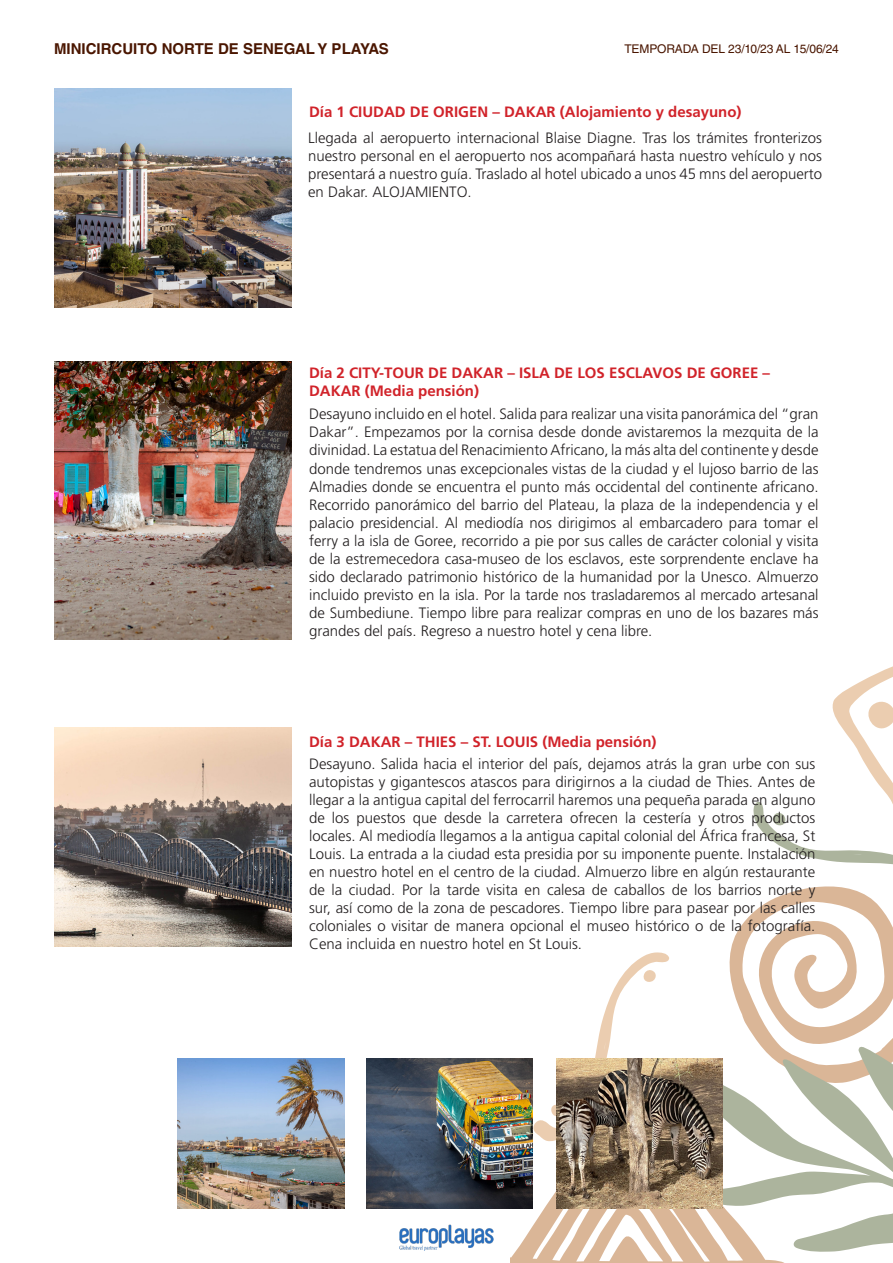
<style>
.page{position:relative;width:893px;height:1263px;background:#fff}
.page>*{position:absolute;margin:0;border:0;box-sizing:border-box;transform-origin:0 0}
.t1{font:300 15px/18px "Frutiger LT Std";color:#231f20;text-align:justify}
.t2{font:700 15px/18px "Frutiger LT Std";color:#d1232a}
.t3{font:700 15px "Helvetica LT Std";color:#4a1600}
.t4{font:12px "Helvetica LT Std";letter-spacing:-.01em;color:#4a1600}
</style>
<div class="page">
<svg style="left:510px;top:666px;width:383px;height:597px"></svg>
<img style="left:54px;top:89px;width:238px;height:219px">
<img style="left:177px;top:1059px;width:167px;height:150px">
<img style="left:366px;top:1059px;width:167px;height:150px">
<img style="left:556px;top:1059px;width:167px;height:150px">
<img style="left:54px;top:361px;width:238px;height:278px">
<img style="left:54px;top:727px;width:238px;height:219px">
<img style="left:399px;top:1225px;width:95px;height:25px">
<p class="t3" style="left:54px;top:40px;width:336px">MINICIRCUITO NORTE DE SENEGAL Y PLAYAS</p>
<p class="t4" style="left:624px;top:42px;width:216px">TEMPORADA DEL 23/10/23 AL 15/06/24</p>
<p class="t2" style="left:309px;top:103px;width:434px">Día 1 CIUDAD DE ORIGEN – DAKAR (Alojamiento y desayuno)</p>
<p class="t1" style="left:308px;top:129px;width:516px">Llegada al aeropuerto internacional Blaise Diagne. Tras los trámites fronterizos nuestro personal en el aeropuerto nos acompañará hasta nuestro vehículo y nos presentará a nuestro guía. Traslado al hotel ubicado a unos 45 mns del aeropuerto en Dakar. ALOJAMIENTO.</p>
<p class="t2" style="left:309px;top:364px;width:463px">Día 2 CITY-TOUR DE DAKAR – ISLA DE LOS ESCLAVOS DE GOREE –<br>DAKAR (Media pensión)</p>
<p class="t1" style="left:309px;top:405px;width:511px">Desayuno incluido en el hotel. Salida para realizar una visita panorámica del “gran Dakar”. Empezamos por la cornisa desde donde avistaremos la mezquita de la divinidad. La estatua del Renacimiento Africano, la más alta del continente y desde donde tendremos unas excepcionales vistas de la ciudad y el lujoso barrio de las Almadies donde se encuentra el punto más occidental del continente africano.<br>Recorrido panorámico del barrio del Plateau, la plaza de la independencia y el palacio presidencial. Al mediodía nos dirigimos al embarcadero para tomar el ferry a la isla de Goree, recorrido a pie por sus calles de carácter colonial y visita de la estremecedora casa-museo de los esclavos, este sorprendente enclave ha sido declarado patrimonio histórico de la humanidad por la Unesco. Almuerzo incluido previsto en la isla. Por la tarde nos trasladaremos al mercado artesanal de Sumbediune. Tiempo libre para realizar compras en uno de los bazares más grandes del país. Regreso a nuestro hotel y cena libre.</p>
<p class="t2" style="left:309px;top:733px;width:349px">Día 3 DAKAR – THIES – ST. LOUIS (Media pensión)</p>
<p class="t1" style="left:309px;top:754px;width:508px">Desayuno. Salida hacia el interior del país, dejamos atrás la gran urbe con sus autopistas y gigantescos atascos para dirigirnos a la ciudad de Thies. Antes de llegar a la antigua capital del ferrocarril haremos una pequeña parada en alguno de los puestos que desde la carretera ofrecen la cestería y otros productos locales. Al mediodía llegamos a la antigua capital colonial del África francesa, St Louis. La entrada a la ciudad esta presidia por su imponente puente. Instalación en nuestro hotel en el centro de la ciudad. Almuerzo libre en algún restaurante de la ciudad. Por la tarde visita en calesa de caballos de los barrios norte y sur, así como de la zona de pescadores. Tiempo libre para pasear por las calles coloniales o visitar de manera opcional el museo histórico o de la fotografía.<br>Cena incluida en nuestro hotel en St Louis.</p>
</div>
